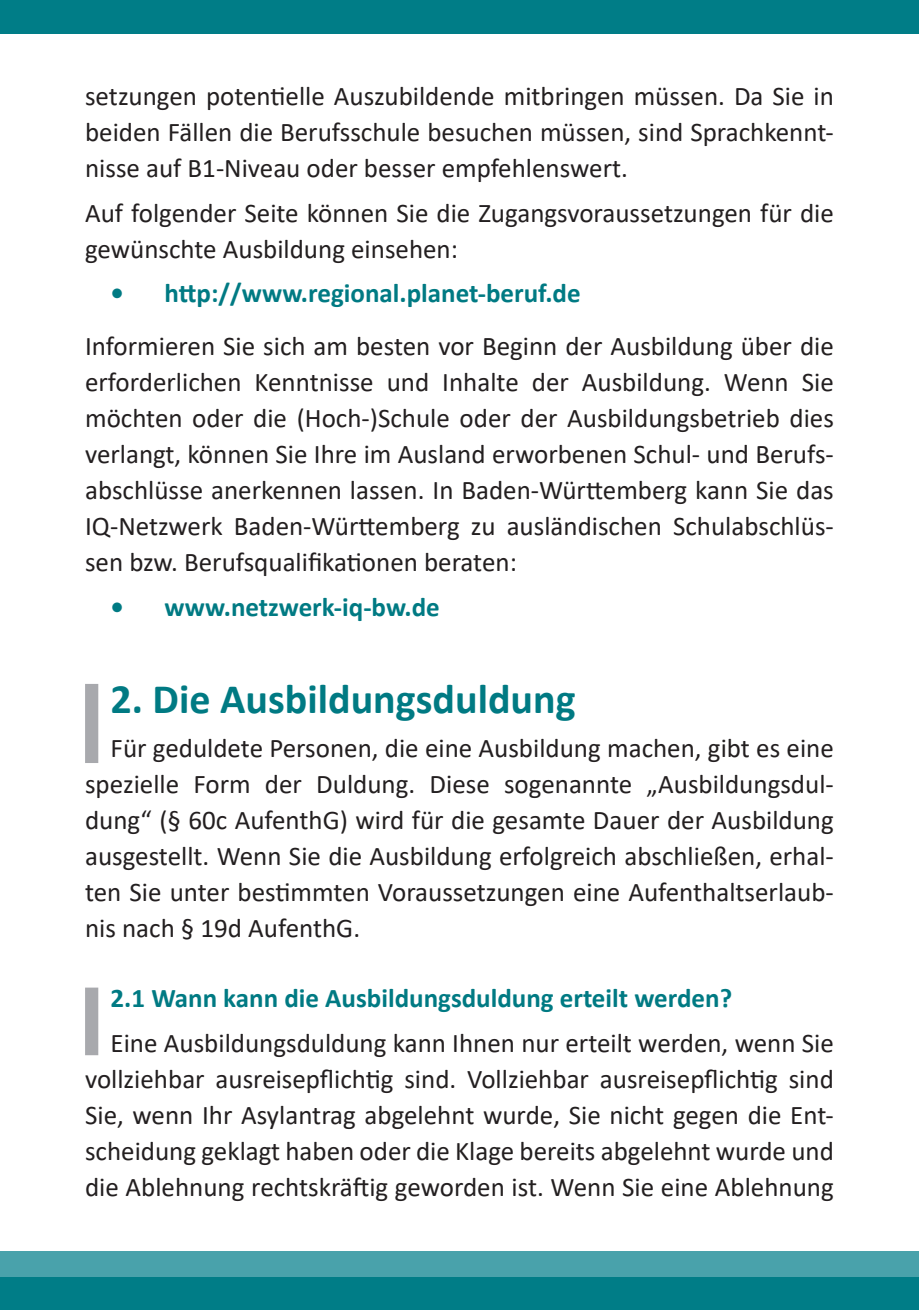
<style>
.page{position:relative;width:919px;height:1310px;background:#fff}
.page>*{position:absolute;margin:0;border:0;box-sizing:border-box;transform-origin:0 0}
.stp-text-Ü3{font:700 42px "Calibri";color:#007a83}
.stp-text{font:27px/36px "Calibri";color:#231f20;text-align:justify}
.stp-text-2{font:700 27px "Calibri";color:#007a83}
</style>
<div class="page">
<div style="left:0;top:0;width:918px;height:34px;background:#007d87"></div>
<div style="left:0;top:1276px;width:918px;height:34px;background:#007d87"></div>
<div style="left:0;top:1251px;width:918px;height:25px;background:#49a2ab"></div>
<div style="left:85px;top:684px;width:13px;height:79px;background:#a8a9ad"></div>
<div style="left:85px;top:987px;width:13px;height:68px;background:#a8a9ad"></div>
<p class="stp-text" style="left:85px;top:78px;width:750px">setzungen potentielle Auszubildende mitbringen müssen. Da Sie in beiden Fällen die Berufsschule besuchen müssen, sind Sprachkennt&shy;nisse auf B1-Niveau oder besser empfehlenswert.</p>
<p class="stp-text" style="left:85px;top:194px;width:750px">Auf folgender Seite können Sie die Zugangsvoraussetzungen für die gewünschte Ausbildung einsehen:</p>
<p class="stp-text-2" style="left:111px;top:274px;width:471px">• http://www.regional.planet-beruf.de</p>
<p class="stp-text" style="left:85px;top:328px;width:750px">Informieren Sie sich am besten vor Beginn der Ausbildung über die erforderlichen Kenntnisse und Inhalte der Ausbildung. Wenn Sie möchten oder die (Hoch-)Schule oder der Ausbildungsbetrieb dies verlangt, können Sie Ihre im Ausland erworbenen Schul- und Berufs&shy;abschlüsse anerkennen lassen. In Baden-Württemberg kann Sie das IQ-Netzwerk Baden-Württemberg zu ausländischen Schulabschlüs&shy;sen bzw. Berufsqualifikationen beraten:</p>
<p class="stp-text-2" style="left:111px;top:588px;width:331px">• www.netzwerk-iq-bw.de</p>
<p class="stp-text-Ü3" style="left:111px;top:669px;width:466px">2. Die Ausbildungsduldung</p>
<p class="stp-text" style="left:85px;top:729px;width:750px;text-indent:26px">Für geduldete Personen, die eine Ausbildung machen, gibt es eine spezielle Form der Duldung. Diese sogenannte „Ausbildungsdul&shy;dung“ (§ 60c AufenthG) wird für die gesamte Dauer der Ausbildung ausgestellt. Wenn Sie die Ausbildung erfolgreich abschließen, erhal&shy;ten Sie unter bestimmten Voraussetzungen eine Aufenthaltserlaub&shy;nis nach § 19d AufenthG.</p>
<p class="stp-text-2" style="left:111px;top:979px;width:623px">2.1 Wann kann die Ausbildungsduldung erteilt werden?</p>
<p class="stp-text" style="left:85px;top:1024px;width:750px;text-indent:26px">Eine Ausbildungsduldung kann Ihnen nur erteilt werden, wenn Sie vollziehbar ausreisepflichtig sind. Vollziehbar ausreisepflichtig sind Sie, wenn Ihr Asylantrag abgelehnt wurde, Sie nicht gegen die Ent&shy;scheidung geklagt haben oder die Klage bereits abgelehnt wurde und die Ablehnung rechtskräftig geworden ist. Wenn Sie eine Ablehnung</p>
</div>
